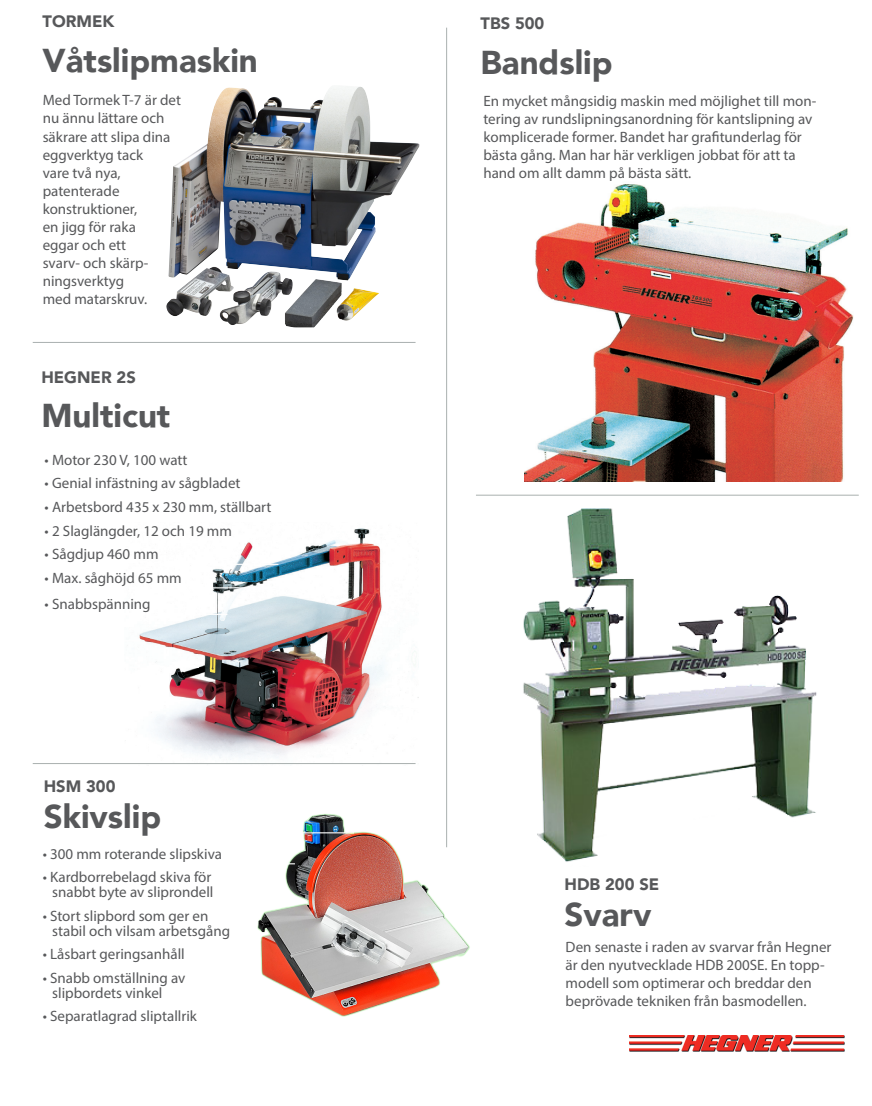
<style>
.page{position:relative;width:872px;height:1106px;background:#fff}
.page>*{position:absolute;margin:0;border:0;box-sizing:border-box;transform-origin:0 0}
.t1{font:900 33px "Avenir";color:#57585a}
.t2{font:900 16.5px "Avenir";color:#57585a}
.t3{font:15px/18px "Myriad Pro";color:#57585a}
</style>
<div class="page">
<img style="left:257px;top:793px;width:213px;height:224px">
<img style="left:168px;top:87px;width:251px;height:193px">
<img style="left:139px;top:528px;width:280px;height:237px">
<hr style="left:35px;top:540px;width:264px;height:1px;background:#fff">
<hr style="left:35px;top:564px;width:243px;height:1px;background:#fff">
<hr style="left:35px;top:587px;width:264px;height:1px;background:#fff">
<hr style="left:35px;top:614px;width:192px;height:1px;background:#fff">
<hr style="left:35px;top:640px;width:105px;height:1px;background:#fff">
<hr style="left:35px;top:667px;width:164px;height:1px;background:#fff">
<img style="left:523px;top:508px;width:294px;height:354px">
<img style="left:524px;top:184px;width:330px;height:298px">
<hr style="left:44px;top:832px;width:310px;height:1px;background:#fff">
<hr style="left:43px;top:863px;width:252px;height:1px;background:#fff">
<hr style="left:43px;top:901px;width:255px;height:2px;background:#fff">
<hr style="left:43px;top:940px;width:216px;height:1px;background:#fff">
<hr style="left:43px;top:1002px;width:264px;height:1px;background:#fff">
<img style="left:629px;top:1035px;width:215px;height:16px">
<hr style="left:476px;top:495px;width:382px;height:1px;background:#a9b0af">
<hr style="left:446px;top:28px;width:1px;height:819px;background:#a9b0af">
<hr style="left:33px;top:342px;width:382px;height:1px;background:#a9b0af">
<hr style="left:33px;top:763px;width:382px;height:1px;background:#a9b0af">
<p class="t2" style="left:43px;top:12px;width:73px">TORMEK</p>
<p class="t1" style="left:43px;top:40px;width:217px">Våtslipmaskin</p>
<p class="t3" style="left:43px;top:91px;width:140px">Med Tormek T-7 är det nu ännu lättare och säkrare att slipa dina eggverktyg tack<br>vare två nya, patenterade konstruktioner,<br>en jigg för raka<br>eggar och ett<br>svarv- och skärp&shy;ningsverktyg<br>med matarskruv.</p>
<p class="t2" style="left:41px;top:367px;width:96px">HEGNER 2S</p>
<p class="t1" style="left:41px;top:395px;width:130px">Multicut</p>
<p class="t3" style="left:45px;top:451px;width:144px">• Motor 230 V, 100 watt</p>
<p class="t3" style="left:45px;top:474px;width:197px">• Genial infästning av sågbladet</p>
<p class="t3" style="left:45px;top:498px;width:228px">• Arbetsbord 435 x 230 mm, ställbart</p>
<p class="t3" style="left:45px;top:521px;width:189px">• 2 Slaglängder, 12 och 19 mm</p>
<p class="t3" style="left:45px;top:545px;width:115px">• Sågdjup 460 mm</p>
<p class="t3" style="left:45px;top:568px;width:139px">• Max. såghöjd 65 mm</p>
<p class="t3" style="left:45px;top:595px;width:108px">• Snabbspänning</p>
<p class="t2" style="left:44px;top:775px;width:73px">HSM 300</p>
<p class="t1" style="left:44px;top:796px;width:119px">Skivslip</p>
<p class="t3" style="left:43px;top:844px;width:181px">• 300 mm roterande slipskiva</p>
<p class="t3" style="left:43px;top:869px;width:172px;line-height:15px;text-align:right">• Kardborrebelagd skiva för snabbt byte av sliprondell</p>
<p class="t3" style="left:52px;top:907px;width:179px;line-height:15px;text-indent:-10px">• Stort slipbord som ger en stabil och vilsam arbetsgång</p>
<p class="t3" style="left:43px;top:944px;width:144px">• Låsbart geringsanhåll</p>
<p class="t3" style="left:52px;top:969px;width:135px;line-height:15px;text-indent:-10px">• Snabb omställning av slipbordets vinkel</p>
<p class="t3" style="left:43px;top:1006px;width:156px">• Separatlagrad sliptallrik</p>
<p class="t2" style="left:480px;top:13px;width:65px">TBS 500</p>
<p class="t1" style="left:480px;top:42px;width:134px">Bandslip</p>
<p class="t3" style="left:483px;top:92px;width:334px">En mycket mångsidig maskin med möjlighet till mon&shy;tering av rundslipningsanordning för kantslipning av komplicerade former. Bandet har grafitunderlag för bästa gång. Man har här verkligen jobbat för att ta hand om allt damm på bästa sätt.</p>
<p class="t2" style="left:564px;top:874px;width:96px">HDB 200 SE</p>
<p class="t1" style="left:564px;top:894px;width:88px">Svarv</p>
<p class="t3" style="left:565px;top:938px;width:267px">Den senaste i raden av svarvar från Hegner är den nyutvecklade HDB 200SE. En topp&shy;modell som optimerar och breddar den beprövade tekniken från basmodellen.</p>
</div>
